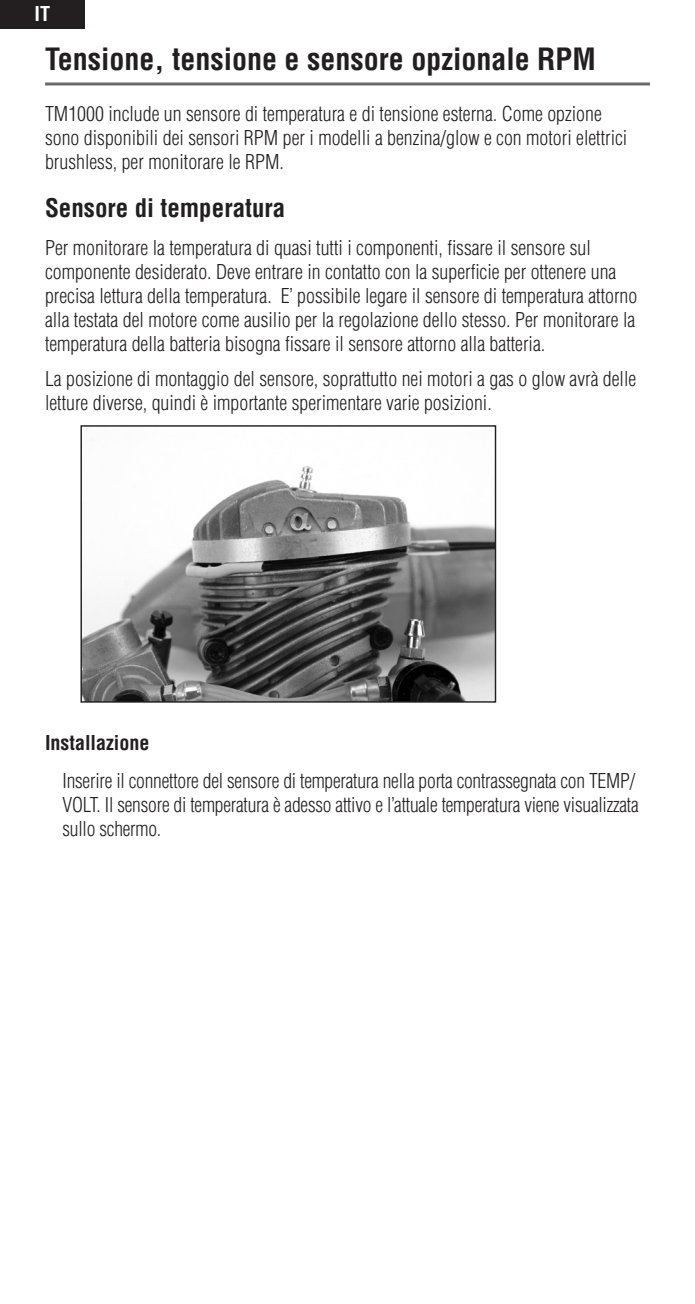
<style>
.page{position:relative;width:695px;height:1304px;background:#fff}
.page>*{position:absolute;margin:0;border:0;box-sizing:border-box;transform-origin:0 0}
.Head{font:700 condensed 30px "Helvetica LT Std";color:#231f20}
.Warranty_Header{font:700 condensed 25px "Helvetica LT Std";color:#231f20}
.body{font:300 condensed 20px/24px "Helvetica LT Std";color:#231f20}
.Warranty_Header-2{font:700 condensed 20px "Helvetica LT Std";color:#231f20}
.t1{font:700 condensed 20px "Helvetica LT Std";color:#fff}
</style>
<div class="page">
<div style="left:0;top:0;width:85px;height:28px;background:#231f20"></div>
<hr style="left:45px;top:83px;width:604px;height:1px;background:#231f20">
<hr style="left:45px;top:84px;width:604px;height:1px;background:#231f20">
<img style="left:82px;top:465px;width:412px;height:236px">
<div style="left:80px;top:425px;width:416px;height:278px;border:1px solid #231f20"></div>
<p class="t1" style="left:35px;top:2px;width:17px">IT</p>
<p class="Head" style="left:45px;top:40px;width:552px">Tensione, tensione e sensore opzionale RPM</p>
<p class="body" style="left:45px;top:102px;width:583px">TM1000 include un sensore di temperatura e di tensione esterna. Come opzione sono disponibili dei sensori RPM per i modelli a benzina/glow e con motori elettrici brushless, per monitorare le RPM.</p>
<p class="Warranty_Header" style="left:45px;top:192px;width:242px">Sensore di temperatura</p>
<p class="body" style="left:45px;top:236px;width:593px">Per monitorare la temperatura di quasi tutti i componenti, fissare il sensore sul componente desiderato. Deve entrare in contatto con la superficie per ottenere una precisa lettura della temperatura. E’ possibile legare il sensore di temperatura attorno alla testata del motore come ausilio per la regolazione dello stesso. Per monitorare la temperatura della batteria bisogna fissare il sensore attorno alla batteria.</p>
<p class="body" style="left:45px;top:367px;width:592px">La posizione di montaggio del sensore, soprattutto nei motori a gas o glow avrà delle letture diverse, quindi è importante sperimentare varie posizioni.</p>
<p class="Warranty_Header-2" style="left:45px;top:730px;width:106px">Installazione</p>
<p class="body" style="left:62px;top:769px;width:577px">Inserire il connettore del sensore di temperatura nella porta contrassegnata con TEMP/<br>VOLT. Il sensore di temperatura è adesso attivo e l’attuale temperatura viene visualizzata sullo schermo.</p>
</div>
